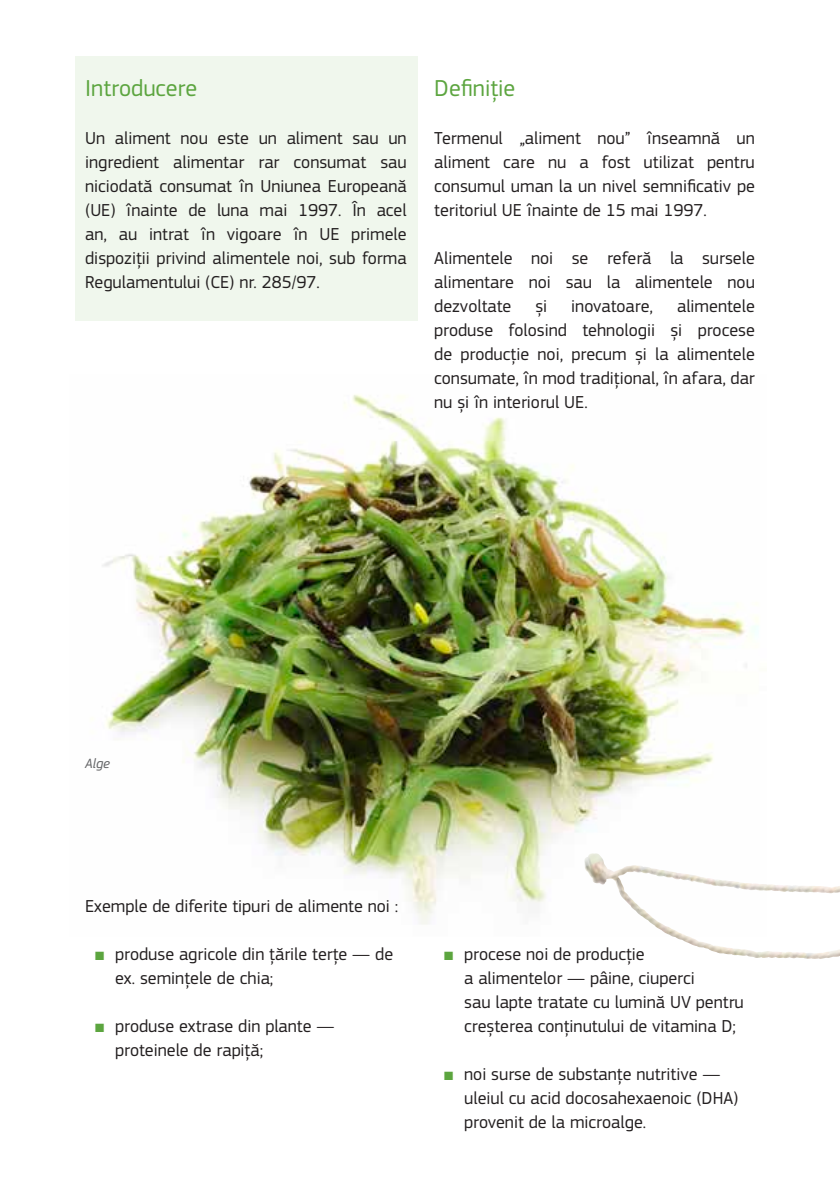
<style>
.page{position:relative;width:840px;height:1191px;background:#fff}
.page>*{position:absolute;margin:0;border:0;box-sizing:border-box;transform-origin:0 0}
.t1{font:24px "EC Square Sans Pro";color:#5ca53f}
.t2{font:18px/24px "EC Square Sans Pro";color:#231f20;text-align:justify}
.t3{font:italic 14px "EC Square Sans Pro";color:#636466}
.s1{color:#5ca53f}
</style>
<div class="page">
<div style="left:75px;top:56px;width:343px;height:265px;background:#f0f7ed"></div>
<img style="left:102px;top:394px;width:657px;height:531px">
<div style="left:556px;top:831px;width:283px;height:161px;background:#fff"></div>
<img style="left:584px;top:853px;width:255px;height:106px">
<h1 class="t1" style="left:85px;top:74px;width:113px">Introducere</h1>
<p class="t2" style="left:85px;top:126px;width:323px">Un aliment nou este un aliment sau un ingredient alimentar rar consumat sau niciodată consumat în Uniunea Europeană (UE) înainte de luna mai 1997. În acel an, au intrat în vigoare în UE primele dispoziții privind alimentele noi, sub forma Regulamentului (CE) nr. 285/97.</p>
<h1 class="t1" style="left:434px;top:74px;width:82px">Definiție</h1>
<p class="t2" style="left:434px;top:126px;width:322px">Termenul „aliment nou” înseamnă un aliment care nu a fost utilizat pentru consumul uman la un nivel semnificativ pe teritoriul UE înainte de 15 mai 1997.</p>
<p class="t2" style="left:434px;top:246px;width:322px">Alimentele noi se referă la sursele alimentare noi sau la alimentele nou dezvoltate</p>
<p class="t2" style="left:434px;top:294px;width:322px;text-indent:243px">alimentele produse folosind tehnologii și procese de producție noi, precum și la alimentele consumate, în mod tradițional, în afara, dar nu și în interiorul UE.</p>
<p class="t2" style="left:535px;top:294px;width:13px">și</p>
<p class="t2" style="left:571px;top:294px;width:83px">inovatoare,</p>
<p class="t3" style="left:85px;top:755px;width:26px">Alge</p>
<p class="t2" style="left:85px;top:894px;width:314px">Exemple de diferite tipuri de alimente noi :</p>
<p class="t2" style="left:115px;top:942px;width:279px;text-indent:-20px"><span class="s1">■</span> produse agricole din țările terțe — de ex. semințele de chia;</p>
<p class="t2" style="left:115px;top:1014px;width:221px;text-indent:-20px"><span class="s1">■</span> produse extrase din plante — proteinele de rapiță;</p>
<p class="t2" style="left:464px;top:942px;width:281px;text-align:left;text-indent:-20px"><span class="s1">■</span> procese noi de producție<br>a alimentelor — pâine, ciuperci<br>sau lapte tratate cu lumină UV pentru creșterea conținutului de vitamina D;</p>
<p class="t2" style="left:464px;top:1062px;width:276px;text-align:left;text-indent:-20px"><span class="s1">■</span> noi surse de substanțe nutritive — uleiul cu acid docosahexaenoic (DHA) provenit de la microalge.</p>
</div>
